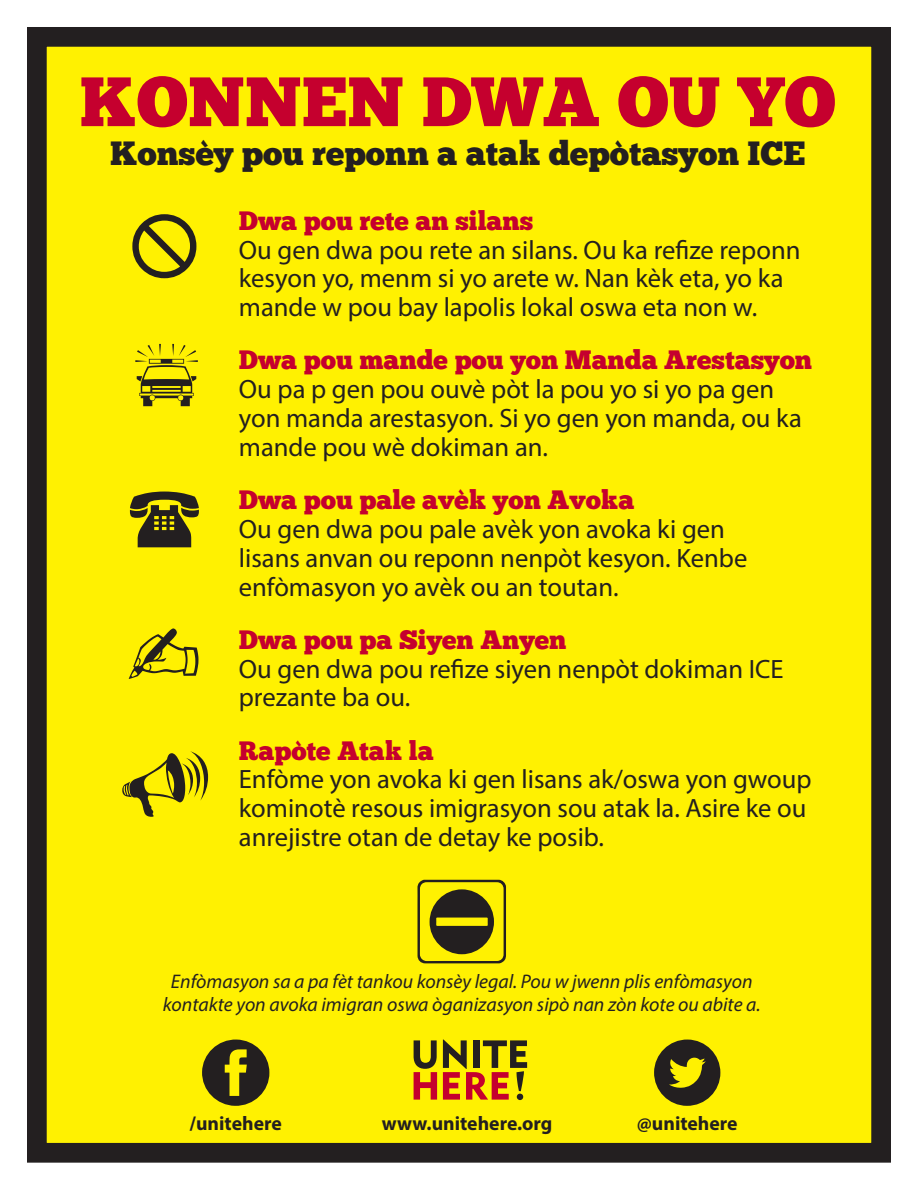
<style>
.page{position:relative;width:918px;height:1188px;background:#fff}
.page>*{position:absolute;margin:0;border:0;box-sizing:border-box;transform-origin:0 0}
.t1{font:69.75px "Chunk Five";color:#c5002e}
.t2{font:33.6px "Chunk Five";color:#231f20}
.t3{font:26.55px/28.8px "Myriad Pro";color:#231f20}
.t4{font:26.55px "Chunk Five";color:#c5002e}
.t5{font:italic 19.65px/23.7px "Myriad Pro";color:#231f20;text-align:center}
.t6{font:700 19.65px "Myriad Pro";color:#231f20}
</style>
<div class="page">
<div style="left:37px;top:37px;width:844px;height:1116px;background:#fff101"></div>
<div style="left:27px;top:27px;width:864px;height:1136px;border:20px solid #231f20"></div>
<svg style="left:414px;top:1040px;width:23px;height:60px"></svg>
<svg style="left:443px;top:1040px;width:84px;height:60px"></svg>
<svg style="left:417px;top:880px;width:89px;height:83px"></svg>
<svg style="left:202px;top:1039px;width:68px;height:67px"></svg>
<svg style="left:654px;top:1039px;width:66px;height:67px"></svg>
<p class="t1" style="left:80px;top:60px;width:758px">KONNEN DWA OU YO</p>
<p class="t2" style="left:110px;top:133px;width:697px">Konsèy pou reponn a atak depòtasyon ICE</p>
<p class="t4" style="left:239px;top:205px;width:296px">Dwa pou rete an silans</p>
<p class="t3" style="left:239px;top:235px;width:563px">Ou gen dwa pou rete an silans. Ou ka refize reponn kesyon yo, menm si yo arete w. Nan kèk eta, yo ka mande w pou bay lapolis lokal oswa eta non w.</p>
<p class="t4" style="left:239px;top:344px;width:575px">Dwa pou mande pou yon Manda Arestasyon</p>
<p class="t3" style="left:239px;top:375px;width:565px">Ou pa p gen pou ouvè pòt la pou yo si yo pa gen yon manda arestasyon. Si yo gen yon manda, ou ka mande pou wè dokiman an.</p>
<p class="t4" style="left:239px;top:484px;width:397px">Dwa pou pale avèk yon Avoka</p>
<p class="t3" style="left:239px;top:514px;width:510px">Ou gen dwa pou pale avèk yon avoka ki gen lisans anvan ou reponn nenpòt kesyon. Kenbe enfòmasyon yo avèk ou an toutan.</p>
<p class="t4" style="left:239px;top:624px;width:329px">Dwa pou pa Siyen Anyen</p>
<p class="t3" style="left:239px;top:654px;width:546px">Ou gen dwa pou refize siyen nenpòt dokiman ICE prezante ba ou.</p>
<p class="t4" style="left:239px;top:734px;width:196px">Rapòte Atak la</p>
<p class="t3" style="left:239px;top:765px;width:574px">Enfòme yon avoka ki gen lisans ak/oswa yon gwoup kominotè resous imigrasyon sou atak la. Asire ke ou anrejistre otan de detay ke posib.</p>
<p class="t5" style="left:163px;top:969px;width:599px">Enfòmasyon sa a pa fèt tankou konsèy legal. Pou w jwenn plis enfòmasyon kontakte yon avoka imigran oswa òganizasyon sipò nan zòn kote ou abite a.</p>
<p class="t6" style="left:190px;top:1111px;width:94px">/unitehere</p>
<p class="t6" style="left:382px;top:1111px;width:172px">www.unitehere.org</p>
<p class="t6" style="left:637px;top:1111px;width:102px">@unitehere</p>
</div>
